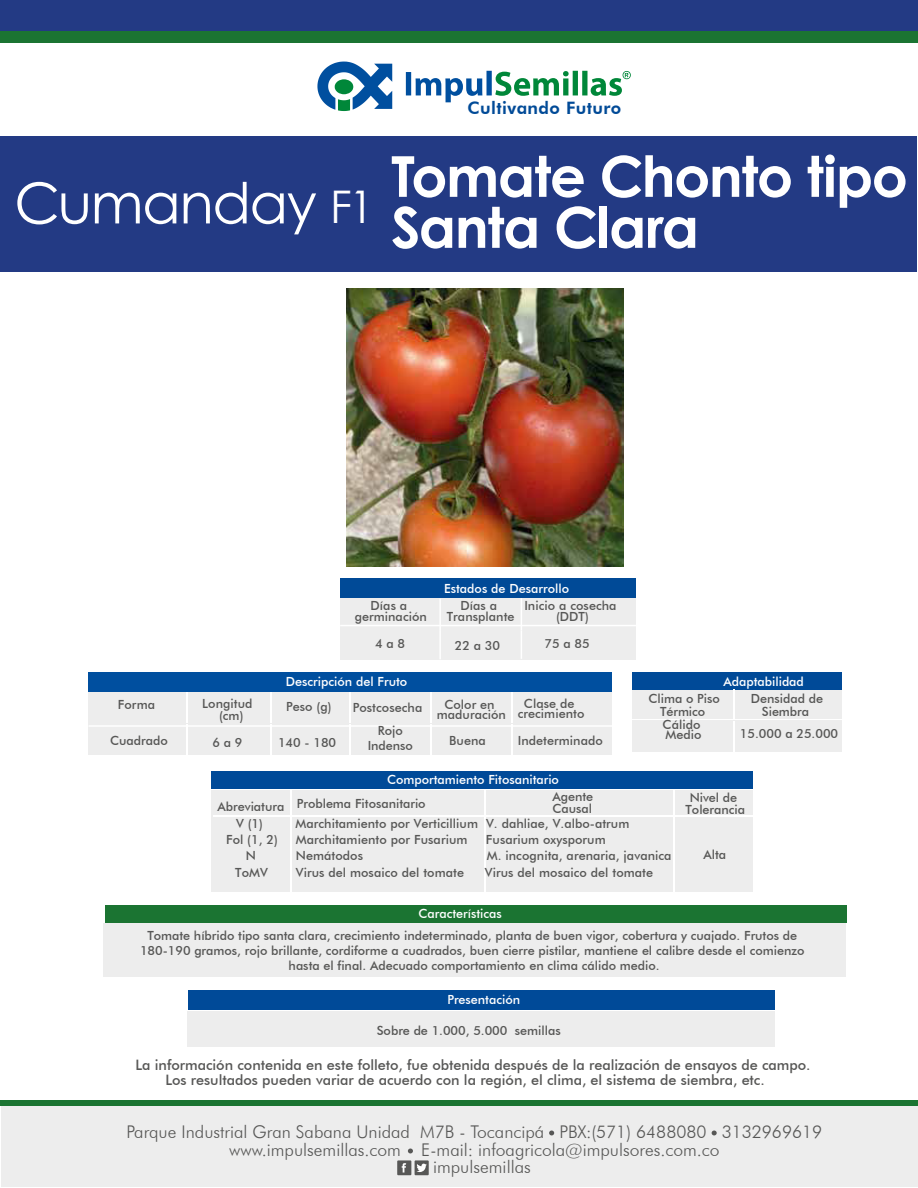
<style>
.page{position:relative;width:918px;height:1188px;background:#fff}
.page>*{position:absolute;margin:0;border:0;box-sizing:border-box;transform-origin:0 0}
.t1{font:700 56.55px/51px "Century Gothic";letter-spacing:-.025em;color:#fff}
.t2{font:56.55px "Century Gothic";letter-spacing:-.025em;color:#fff}
.t3{font:300 17.55px "Futura BT";color:#575756}
.t4{font:800 17.1px "Futura BT";letter-spacing:.025em;color:#004a97}
.t5{font:500 14.4px/15.5px "Futura BT";letter-spacing:-.005em;color:#575756}
.t6{font:500 12.6px/16.4px "Futura BT";color:#575756;text-align:center}
.t7{font:500 12.6px "Futura BT";letter-spacing:-.005em;color:#fff}
.s1{font-size:45px}
</style>
<div class="page">
<div style="left:1px;top:1101px;width:917px;height:86px;background:#ededed"></div>
<div style="left:415px;top:1160px;width:14px;height:15px;background:#575756"></div>
<svg style="left:416px;top:1164px;width:11px;height:8px"></svg>
<div style="left:397px;top:1160px;width:14px;height:15px;background:#575756"></div>
<svg style="left:402px;top:1163px;width:4px;height:10px"></svg>
<svg style="left:712px;top:1131px;width:5px;height:4px"></svg>
<svg style="left:549px;top:1131px;width:5px;height:4px"></svg>
<svg style="left:408px;top:1149px;width:5px;height:4px"></svg>
<img style="left:346px;top:288px;width:278px;height:278px">
<div style="left:632px;top:689px;width:210px;height:63px;background:#ededed"></div>
<div style="left:103px;top:923px;width:743px;height:54px;background:#ededed"></div>
<div style="left:187px;top:1012px;width:588px;height:35px;background:#ededed"></div>
<div style="left:188px;top:990px;width:587px;height:20px;background:#004a98"></div>
<div style="left:106px;top:906px;width:741px;height:17px;background:#1b7432"></div>
<div style="left:632px;top:672px;width:210px;height:17px;background:#004a98"></div>
<hr style="left:733px;top:689px;width:1px;height:31px;background:#fff">
<hr style="left:733px;top:721px;width:1px;height:31px;background:#fff">
<hr style="left:632px;top:719px;width:210px;height:1px;background:#fff">
<div style="left:340px;top:598px;width:296px;height:61px;background:#ededed"></div>
<div style="left:340px;top:579px;width:296px;height:19px;background:#004a97"></div>
<hr style="left:439px;top:599px;width:2px;height:32px;background:#fff">
<hr style="left:521px;top:598px;width:1px;height:32px;background:#fff">
<hr style="left:439px;top:631px;width:2px;height:28px;background:#fff">
<svg style="left:521px;top:630px;width:1px;height:29px"></svg>
<div style="left:89px;top:691px;width:523px;height:64px;background:#ededed"></div>
<hr style="left:187px;top:692px;width:1px;height:31px;background:#fff">
<hr style="left:271px;top:692px;width:1px;height:31px;background:#fff">
<hr style="left:349px;top:692px;width:1px;height:31px;background:#fff">
<hr style="left:430px;top:692px;width:2px;height:31px;background:#fff">
<hr style="left:511px;top:692px;width:2px;height:31px;background:#fff">
<hr style="left:187px;top:724px;width:1px;height:31px;background:#fff">
<hr style="left:271px;top:724px;width:1px;height:31px;background:#fff">
<hr style="left:349px;top:724px;width:1px;height:31px;background:#fff">
<hr style="left:430px;top:724px;width:2px;height:31px;background:#fff">
<hr style="left:511px;top:724px;width:2px;height:31px;background:#fff">
<div style="left:89px;top:672px;width:523px;height:19px;background:#004f9f"></div>
<hr style="left:89px;top:725px;width:523px;height:2px;background:#fff">
<hr style="left:340px;top:625px;width:296px;height:1px;background:#fff">
<div style="left:211px;top:791px;width:542px;height:101px;background:#ededed"></div>
<div style="left:211px;top:771px;width:542px;height:18px;background:#004a98"></div>
<hr style="left:291px;top:790px;width:1px;height:102px;background:#fff">
<hr style="left:673px;top:790px;width:2px;height:103px;background:#fff">
<hr style="left:484px;top:790px;width:1px;height:102px;background:#fff">
<hr style="left:213px;top:816px;width:540px;height:1px;background:#fff">
<div style="left:0;top:1100px;width:918px;height:6px;background:#1b7432"></div>
<div style="left:0;top:0;width:918px;height:31px;background:#233a84"></div>
<div style="left:0;top:31px;width:918px;height:12px;background:#1b7432"></div>
<svg style="left:317px;top:62px;width:75px;height:49px"></svg>
<svg style="left:406px;top:71px;width:225px;height:31px"></svg>
<div style="left:0;top:136px;width:917px;height:136px;background:#233a84"></div>
<h1 class="t2" style="left:14px;top:163px;width:361px">Cumanday <span class="s1">F1</span></h1>
<h3 class="t4" style="left:467px;top:97px;width:155px">Cultivando Futuro</h3>
<h1 class="t1" style="left:391px;top:148px;width:518px">Tomate Chonto tipo<br>Santa Clara</h1>
<p class="t7" style="left:444px;top:580px;width:127px">Estados de Desarrollo</p>
<p class="t6" style="left:355px;top:600px;width:74px;line-height:10.5px">Días a germinación</p>
<p class="t6" style="left:447px;top:600px;width:69px;line-height:10.5px">Días a<br>Transplante</p>
<p class="t6" style="left:524px;top:600px;width:94px;line-height:10.5px">Inicio a cosecha (DDT)</p>
<p class="t6" style="left:375px;top:635px;width:32px">4a8</p>
<p class="t7" style="left:286px;top:674px;width:123px">Descripción del Fruto</p>
<p class="t6" style="left:455px;top:637px;width:47px">22 a 30</p>
<p class="t6" style="left:545px;top:635px;width:47px">75 a 85</p>
<p class="t7" style="left:724px;top:673px;width:82px">Adaptabilidad</p>
<p class="t6" style="left:118px;top:696px;width:39px">Forma</p>
<p class="t6" style="left:219px;top:697px;width:35px;line-height:12px;text-align:left;text-indent:-17px">Longitud (cm)</p>
<p class="t6" style="left:286px;top:698px;width:47px">Peso (g)</p>
<p class="t6" style="left:353px;top:699px;width:71px">Postcosecha</p>
<p class="t6" style="left:437px;top:699px;width:71px;line-height:10.5px">Color en maduración</p>
<p class="t6" style="left:649px;top:691px;width:73px;line-height:13.6px">Clima o Piso<br>Térmico</p>
<p class="t6" style="left:751px;top:691px;width:74px;line-height:13.6px">Densidad de<br>Siembra</p>
<p class="t6" style="left:518px;top:698px;width:68px;line-height:10.5px">Clase de crecimiento</p>
<p class="t6" style="left:663px;top:719px;width:40px;line-height:10.5px;text-align:left">Cálido<br>Medio</p>
<p class="t6" style="left:740px;top:725px;width:100px">15.000 a 25.000</p>
<p class="t6" style="left:368px;top:723px;width:47px;line-height:15.1px">Rojo<br>Indenso</p>
<p class="t6" style="left:110px;top:733px;width:59px">Cuadrado</p>
<p class="t6" style="left:449px;top:732px;width:38px">Buena</p>
<p class="t6" style="left:518px;top:733px;width:87px">Indeterminado</p>
<p class="t6" style="left:212px;top:734px;width:32px">6a9</p>
<p class="t6" style="left:278px;top:734px;width:60px">140 - 180</p>
<p class="t7" style="left:387px;top:772px;width:173px">Comportamiento Fitosanitario</p>
<p class="t6" style="left:218px;top:795px;width:210px">Abreviatura Problema Fitosanitario</p>
<p class="t6" style="left:552px;top:790px;width:42px;line-height:12px;text-align:left">Agente<br>Causal</p>
<p class="t6" style="left:686px;top:792px;width:61px;line-height:12px">Nivel de<br>Tolerancia</p>
<p class="t6" style="left:226px;top:815px;width:54px">V (1)<br>Fol (1, 2)<br>N<br>ToMV</p>
<p class="t6" style="left:296px;top:815px;width:184px;text-align:left">Marchitamiento por Verticillium<br>Marchitamiento por Fusarium<br>Nemátodos<br>Virus del mosaico del tomate</p>
<p class="t6" style="left:486px;top:815px;width:187px;text-align:left">V. dahliae, V.albo-atrum<br>Fusarium oxysporum<br>M. incognita, arenaria, javanica</p>
<p class="t6" style="left:704px;top:847px;width:24px">Alta</p>
<p class="t6" style="left:485px;top:864px;width:170px">Virus del mosaico del tomate</p>
<p class="t7" style="left:419px;top:906px;width:85px">Características</p>
<p class="t6" style="left:140px;top:927px;width:666px;line-height:15.1px">Tomate híbrido tipo santa clara, crecimiento indeterminado, planta de buen vigor, cobertura y cuajado. Frutos de<br>180-190 gramos, rojo brillante, cordiforme a cuadrados, buen cierre pistilar, mantiene el calibre desde el comienzo hasta el final. Adecuado comportamiento en clima cálido medio.</p>
<p class="t7" style="left:447px;top:992px;width:74px">Presentación</p>
<p class="t6" style="left:377px;top:1022px;width:185px">Sobre de 1.000, 5.000 semillas</p>
<p class="t5" style="left:165px;top:1057px;width:647px;text-indent:-30px">La información contenida en este folleto, fue obtenida después de la realización de ensayos de campo.<br>Los resultados pueden variar de acuerdo con la región, el clima, el sistema de siembra, etc.</p>
<h2 class="t3" style="left:126px;top:1121px;width:697px">Parque Industrial Gran Sabana Unidad M7B - Tocancipá PBX:(571) 6488080 3132969619</h2>
<h2 class="t3" style="left:229px;top:1139px;width:492px">www.impulsemillas.com E-mail: infoagricola@impulsores.com.co</h2>
<h2 class="t3" style="left:433px;top:1156px;width:99px">impulsemillas</h2>
</div>
